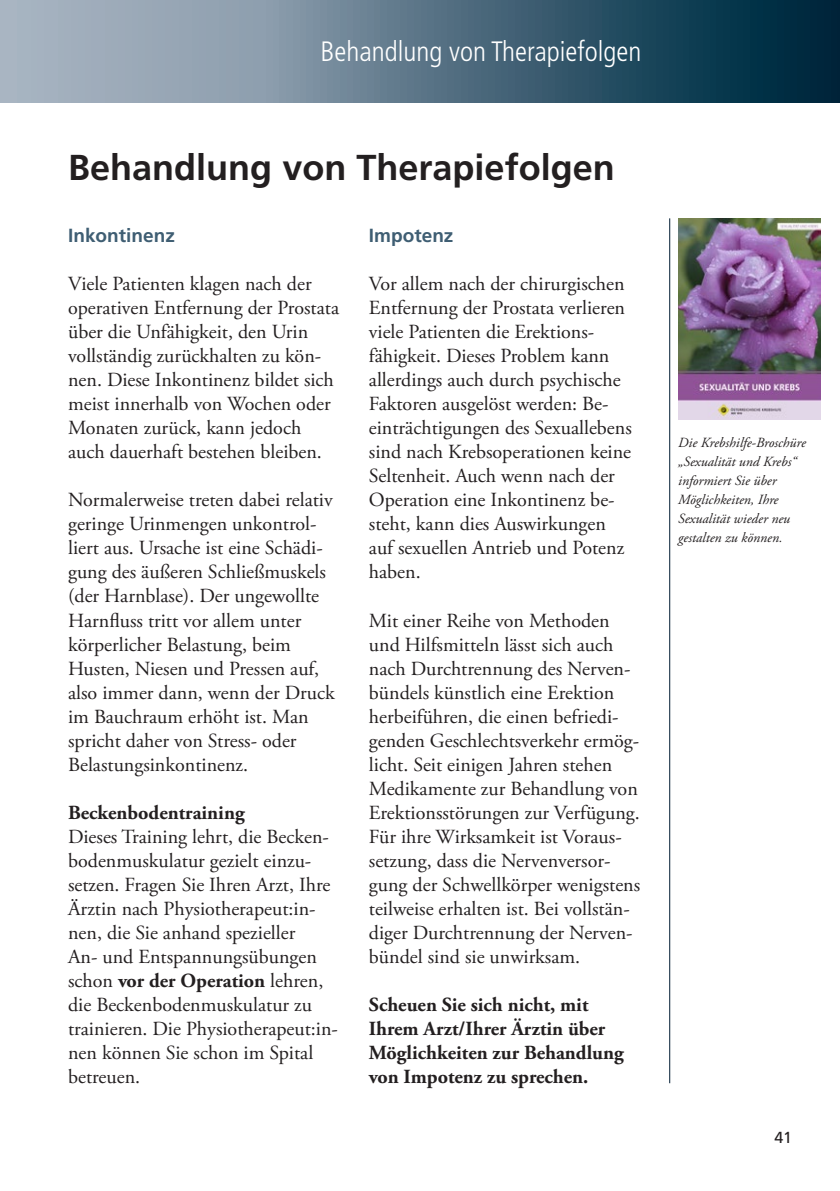
<style>
.page{position:relative;width:840px;height:1191px;background:#fff}
.page>*{position:absolute;margin:0;border:0;box-sizing:border-box;transform-origin:0 0}
.t1{font:700 36px "Frutiger LT Std";color:#231f20}
.t2{font:300 condensed 28px "Frutiger LT Std";color:#fff}
.t3{font:20px/24px "Adobe Garamond Pro";color:#231f20}
.t4{font:700 20px/24px "Adobe Garamond Pro";color:#231f20}
.t5{font:700 19px "Frutiger LT Std";color:#3f5e73}
.t6{font:16px "Frutiger LT Std";color:#231f20}
.t7{font:italic 14px/19px "Adobe Garamond Pro";color:#231f20}
.s1{font-weight:700}
</style>
<div class="page">
<svg style="left:0;top:0;width:839px;height:102px;background:#587386"></svg>
<hr style="left:668px;top:218px;width:1px;height:865px;background:#001c33">
<img style="left:678px;top:218px;width:141px;height:201px">
<h2 class="t2" style="left:320px;top:35px;width:322px">Behandlung von Therapiefolgen</h2>
<h1 class="t1" style="left:68px;top:146px;width:548px">Behandlung von Therapiefolgen</h1>
<p class="t5" style="left:68px;top:225px;width:108px">Inkontinenz</p>
<p class="t3" style="left:68px;top:273px;width:272px">Viele Patienten klagen nach der operativen Entfernung der Prostata über die Unfähigkeit, den Urin vollständig zurückhalten zu kön&shy;nen. Diese Inkontinenz bildet sich meist innerhalb von Wochen oder<br>Monaten zurück, kann jedoch auch dauerhaft bestehen bleiben.</p>
<p class="t3" style="left:68px;top:489px;width:268px">Normalerweise treten dabei relativ geringe Urinmengen unkontrol&shy;liert aus. Ursache ist eine Schädi&shy;gung des äußeren Schließmuskels (der Harnblase). Der ungewollte<br>Harnfluss tritt vor allem unter körperlicher Belastung, beim<br>Husten, Niesen und Pressen auf, also immer dann, wenn der Druck im Bauchraum erhöht ist. Man spricht daher von Stress- oder<br>Belastungsinkontinenz.</p>
<p class="t4" style="left:68px;top:800px;width:178px">Beckenbodentraining</p>
<p class="t3" style="left:68px;top:825px;width:271px">Dieses Training lehrt, die Becken&shy;bodenmuskulatur gezielt einzu&shy;setzen. Fragen Sie Ihren Arzt, Ihre<br>Ärztin nach Physiotherapeut:in&shy;nen, die Sie anhand spezieller<br>An- und Entspannungsübungen schon <span class="s1">vor der Operation</span> lehren, die Beckenbodenmuskulatur zu trainieren. Die Physiotherapeut:in&shy;nen können Sie schon im Spital betreuen.</p>
<p class="t5" style="left:369px;top:225px;width:86px">Impotenz</p>
<p class="t3" style="left:369px;top:273px;width:264px">Vor allem nach der chirurgischen<br>Entfernung der Prostata verlieren viele Patienten die Erektions&shy;fähigkeit. Dieses Problem kann allerdings auch durch psychische<br>Faktoren ausgelöst werden: Be&shy;einträchtigungen des Sexuallebens sind nach Krebsoperationen keine<br>Seltenheit. Auch wenn nach der<br>Operation eine Inkontinenz be&shy;steht, kann dies Auswirkungen auf sexuellen Antrieb und Potenz haben.</p>
<p class="t3" style="left:369px;top:609px;width:273px">Mit einer Reihe von Methoden und Hilfsmitteln lässt sich auch nach Durchtrennung des Nerven&shy;bündels künstlich eine Erektion herbeiführen, die einen befriedi&shy;genden Geschlechtsverkehr ermög&shy;licht. Seit einigen Jahren stehen Medikamente zur Behandlung von Erektionsstörungen zur Verfügung.<br>Für ihre Wirksamkeit ist Voraus&shy;setzung, dass die Nervenversor&shy;gung der Schwellkörper wenigstens teilweise erhalten ist. Bei vollstän&shy;diger Durchtrennung der Nerven&shy;bündel sind sie unwirksam.</p>
<p class="t4" style="left:369px;top:992px;width:256px">Scheuen Sie sich nicht, mit<br>Ihrem Arzt/Ihrer Ärztin über<br>Möglichkeiten zur Behandlung von Impotenz zu sprechen.</p>
<p class="t7" style="left:677px;top:433px;width:129px">Die Krebshilfe-Broschüre „Sexualität und Krebs“ informiert Sie über<br>Möglichkeiten, Ihre<br>Sexualität wieder neu gestalten zu können.</p>
<p class="t6" style="left:773px;top:1128px;width:19px">41</p>
</div>
